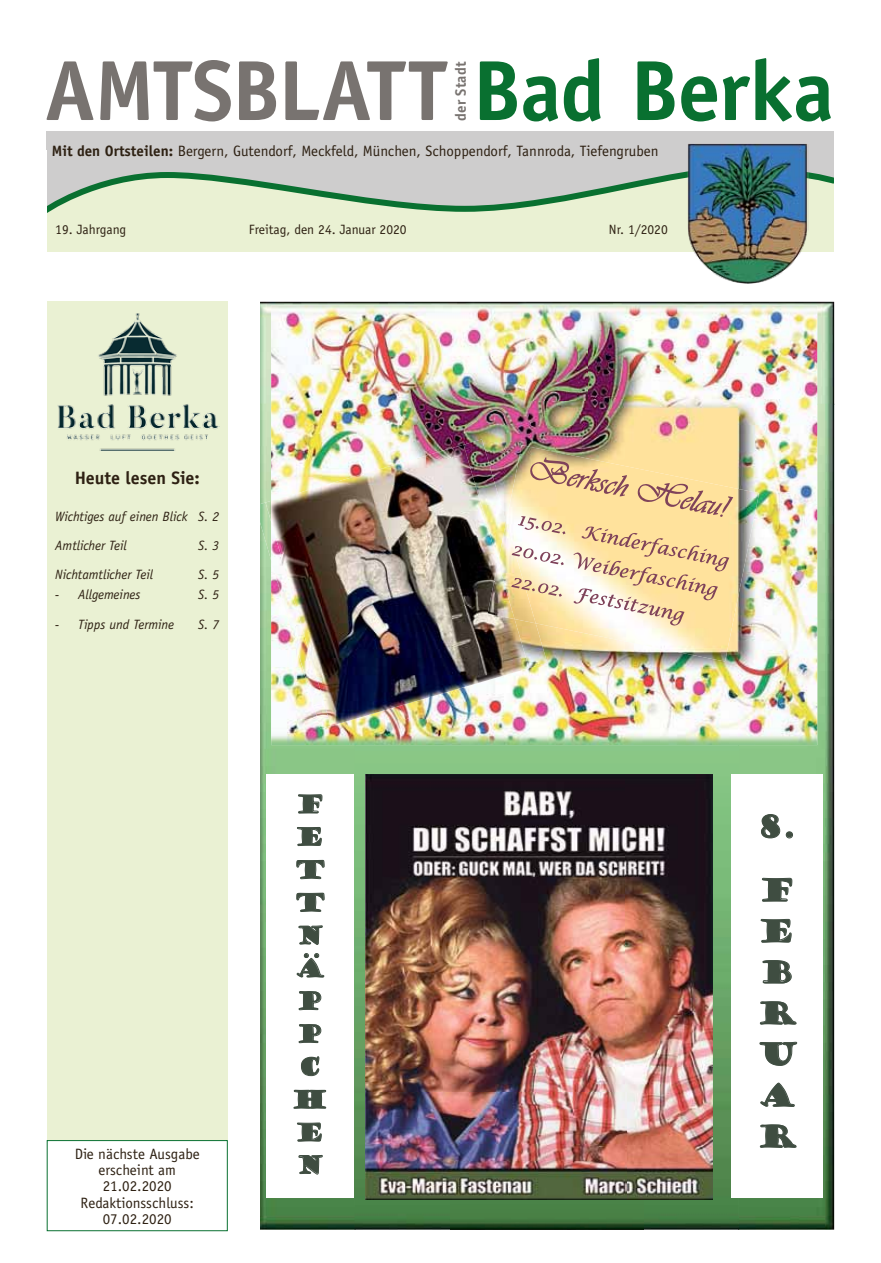
<style>
.page{position:relative;width:881px;height:1263px;background:#fff}
.page>*{position:absolute;margin:0;border:0;box-sizing:border-box;transform-origin:0 0}
.t1{font:700 85.5px "Officina Sans LT";letter-spacing:-.015em;color:#787370}
.t2{font:30px/41.1px "Goudy Stout";color:#3f4d41}
.t3{font:24px/32.8px "Goudy Stout";color:#3f4d41}
.t4{font:700 18px "Officina Sans LT";color:#2e2113}
.t5{font:15px/16.4px "Officina Sans LT";color:#2e2113;text-align:center}
.t6{font:700 15px "Officina Sans LT";letter-spacing:.01em;color:#787370}
.t7{font:italic 13.5px/29.4px "Officina Sans LT";color:#2e2113}
.t8{font:13.5px "Officina Sans LT";color:#2e2113}
.s1{color:#097030}
.s2{font-weight:700}
</style>
<div class="page">
<div style="left:47px;top:131px;width:786px;height:186px;background:#cecdcd"></div>
<div style="left:47px;top:221px;width:786px;height:32px;background:#eaf1d3"></div>
<div style="left:27px;top:253px;width:840px;height:98px;background:#fff"></div>
<div style="left:47px;top:302px;width:180px;height:929px;background:#eaf1d3"></div>
<svg style="left:47px;top:171px;width:786px;height:50px"></svg>
<img style="left:686px;top:144px;width:122px;height:140px">
<div style="left:47px;top:1140px;width:180px;height:91px;background:#fff"></div>
<div style="left:47px;top:1140px;width:180px;height:91px;border:1px solid #097030"></div>
<img style="left:57px;top:313px;width:162px;height:138px">
<img style="left:260px;top:302px;width:573px;height:102px">
<img style="left:260px;top:404px;width:94px;height:826px">
<img style="left:738px;top:404px;width:95px;height:826px">
<div style="left:354px;top:745px;width:384px;height:72px;background:#89c785"></div>
<img style="left:354px;top:817px;width:96px;height:413px">
<img style="left:643px;top:817px;width:95px;height:413px">
<img style="left:450px;top:1199px;width:193px;height:31px">
<img style="left:271px;top:305px;width:545px;height:440px">
<img style="left:525px;top:331px;width:62px;height:70px">
<img style="left:260px;top:501px;width:11px;height:59px">
<img style="left:271px;top:439px;width:276px;height:290px">
<img style="left:265px;top:501px;width:6px;height:21px">
<img style="left:271px;top:445px;width:257px;height:281px">
<img style="left:506px;top:445px;width:252px;height:216px">
<img style="left:498px;top:522px;width:13px;height:101px">
<img style="left:487px;top:562px;width:24px;height:57px">
<svg style="left:511px;top:457px;width:222px;height:169px;background:#f0d5a4"></svg>
<img style="left:366px;top:774px;width:346px;height:425px">
<div style="left:730px;top:774px;width:92px;height:424px;background:#fff"></div>
<svg style="left:761px;top:814px;width:32px;height:25px"></svg>
<svg style="left:760px;top:877px;width:32px;height:66px"></svg>
<svg style="left:762px;top:960px;width:29px;height:24px"></svg>
<svg style="left:759px;top:1001px;width:37px;height:24px"></svg>
<svg style="left:759px;top:1041px;width:38px;height:25px"></svg>
<svg style="left:760px;top:1082px;width:34px;height:25px"></svg>
<svg style="left:759px;top:1124px;width:37px;height:24px"></svg>
<div style="left:266px;top:775px;width:88px;height:423px;background:#fff"></div>
<svg style="left:297px;top:794px;width:25px;height:52px"></svg>
<svg style="left:296px;top:860px;width:29px;height:19px"></svg>
<svg style="left:296px;top:892px;width:29px;height:20px"></svg>
<svg style="left:296px;top:925px;width:28px;height:53px"></svg>
<svg style="left:298px;top:991px;width:23px;height:19px"></svg>
<svg style="left:298px;top:1024px;width:23px;height:19px"></svg>
<svg style="left:301px;top:1056px;width:18px;height:20px"></svg>
<svg style="left:293px;top:1089px;width:33px;height:20px"></svg>
<svg style="left:297px;top:1122px;width:25px;height:20px"></svg>
<svg style="left:298px;top:1154px;width:25px;height:21px"></svg>
<h1 class="t1" style="left:45px;top:38px;width:790px">AMTSBLATT <span class="s1">Bad Berka</span></h1>
<p class="t6" style="left:451px;top:121px;width:61px;rotate:-90deg">der Stadt</p>
<p class="t5" style="left:52px;top:143px;width:608px"><span class="s2">Mit den Ortsteilen:</span> Bergern, Gutendorf, Meckfeld, München, Schoppendorf, Tannroda, Tiefengruben</p>
<p class="t8" style="left:55px;top:222px;width:73px">19. Jahrgang</p>
<p class="t8" style="left:249px;top:222px;width:159px">Freitag, den 24. Januar 2020</p>
<p class="t8" style="left:608px;top:222px;width:60px">Nr. 1/2020</p>
<p class="t4" style="left:75px;top:467px;width:126px">Heute lesen Sie:</p>
<p class="t7" style="left:55px;top:501px;width:165px">Wichtiges auf einen Blick S. 2<br>Amtlicher Teil</p>
<p class="t7" style="left:198px;top:531px;width:22px">S. 3</p>
<p class="t7" style="left:55px;top:560px;width:99px">Nichtamtlicher Teil</p>
<p class="t7" style="left:198px;top:560px;width:22px">S. 5</p>
<p class="t7" style="left:55px;top:579px;width:87px">- Allgemeines</p>
<p class="t7" style="left:198px;top:579px;width:22px">S. 5</p>
<p class="t7" style="left:55px;top:610px;width:120px">- Tipps und Termine</p>
<p class="t7" style="left:198px;top:610px;width:22px">S. 7</p>
<p class="t5" style="left:75px;top:1145px;width:127px">Die nächste Ausgabe erscheint am<br>21.02.2020<br>Redaktionsschluss:<br>07.02.2020</p>
<h3 class="t3" style="left:291px;top:788px;width:38px">F<br>E<br>T<br>T<br>N<br>Ä<br>P<br>P<br>C<br>H<br>E<br>N</h3>
<h2 class="t2" style="left:758px;top:795px;width:39px;line-height:63.4px">8.<br>F</h2>
<h2 class="t2" style="left:756px;top:911px;width:43px;text-align:justify">E B R U A R</h2>
</div>
